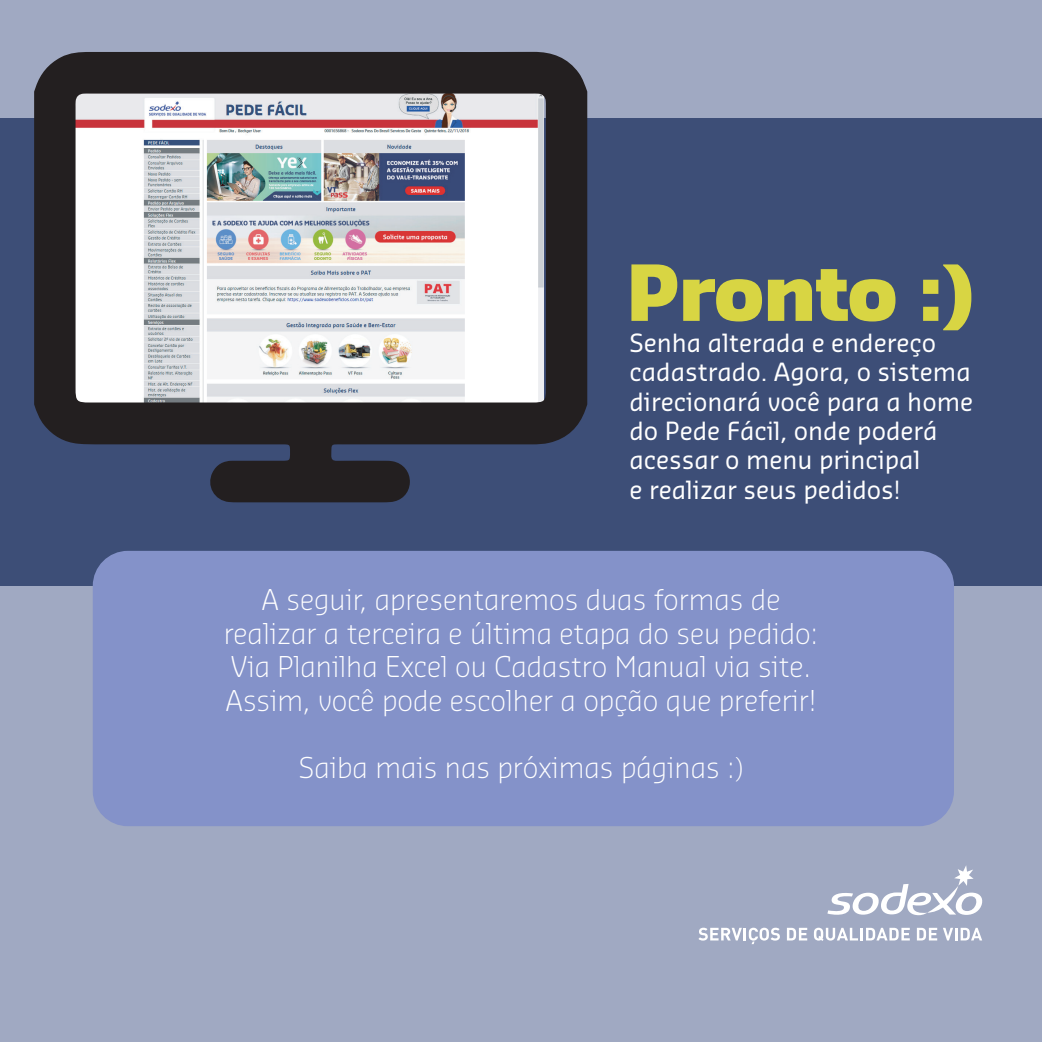
<style>
.page{position:relative;width:1042px;height:1042px;background:#a0a9c2}
.page>*{position:absolute;margin:0;border:0;box-sizing:border-box;transform-origin:0 0}
.t1{font:900 75.25px "Sansa Pro";color:#d8d543}
.t2{font:300 28px/33.6px "Sansa Pro";color:#fff;text-align:center}
.t3{font:24.5px/29.4px "Sansa Pro";color:#fff}
</style>
<div class="page">
<div style="left:0;top:119px;width:1042px;height:467px;background:#3d4e77"></div>
<div style="left:93px;top:551px;width:861px;height:275px;background:#8492c9;border-radius:35px"></div>
<svg style="left:34px;top:52px;width:553px;height:450px;background:#929196"></svg>
<svg style="left:827px;top:865px;width:156px;height:51px"></svg>
<svg style="left:698px;top:927px;width:82px;height:17px"></svg>
<svg style="left:787px;top:928px;width:20px;height:12px"></svg>
<svg style="left:814px;top:927px;width:96px;height:14px"></svg>
<svg style="left:917px;top:928px;width:20px;height:12px"></svg>
<svg style="left:943px;top:928px;width:39px;height:12px"></svg>
<h1 class="t1" style="left:627px;top:242px;width:349px">Pronto :)</h1>
<p class="t3" style="left:629px;top:327px;width:345px">Senha alterada e endereço cadastrado. Agora, o sistema direcionará você para a home do Pede Fácil, onde poderá acessar o menu principal<br>e realizar seus pedidos!</p>
<p class="t2" style="left:224px;top:582px;width:596px">A seguir, apresentaremos duas formas de realizar a terceira e última etapa do seu pedido:<br>Via Planilha Excel ou Cadastro Manual via site.<br>Assim, você pode escolher a opção que preferir!</p>
<p class="t2" style="left:299px;top:750px;width:446px">Saiba mais nas próximas páginas :)</p>
</div>
